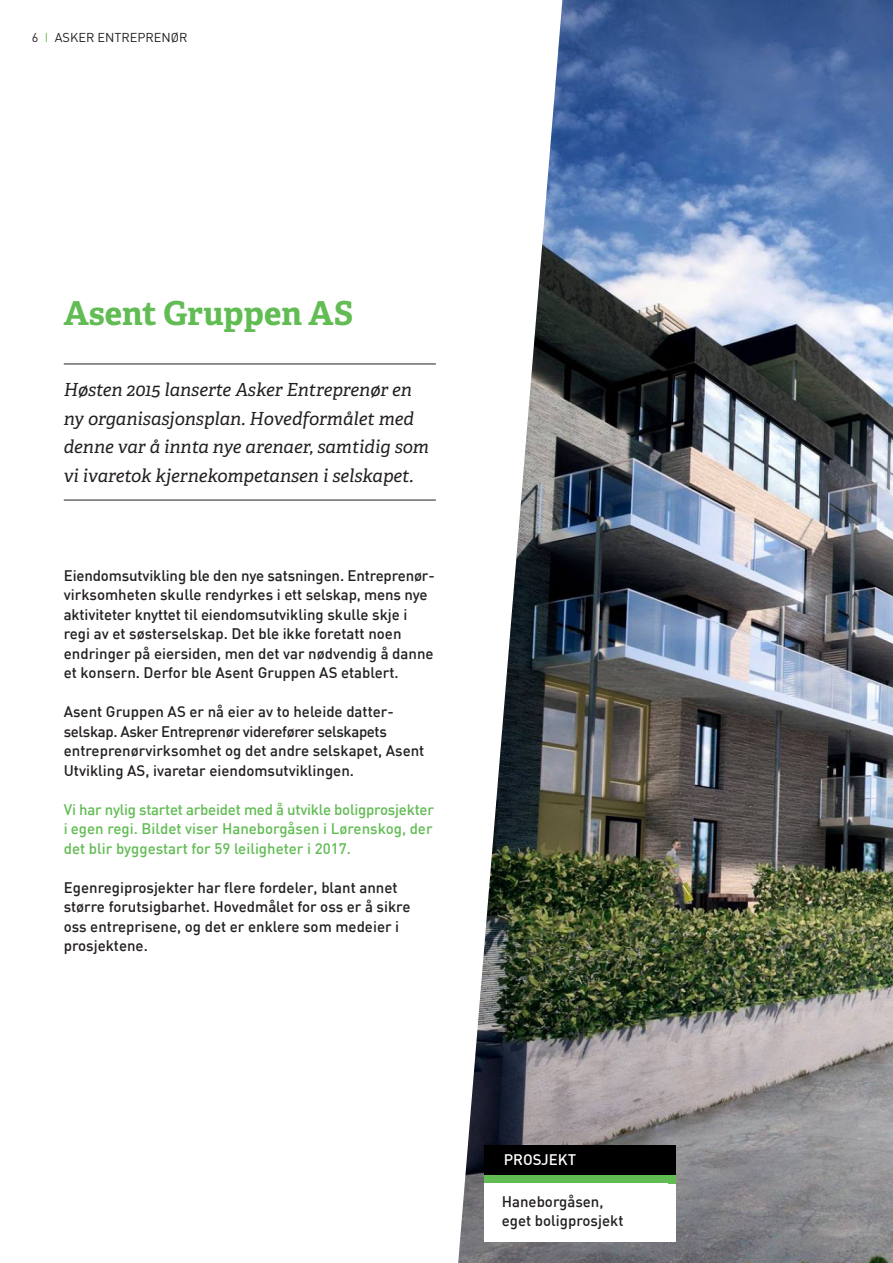
<style>
.page{position:relative;width:893px;height:1263px;background:#fff}
.page>*{position:absolute;margin:0;border:0;box-sizing:border-box;transform-origin:0 0}
.t1{font:700 33px "Adelle PE";color:#62bc54}
.t2{font:italic 18px/28.5px "Adelle PE";color:#231f20}
.t3{font:500 15px/19.5px "DIN";color:#231f20}
.t4{font:500 15px/19.5px "DIN";color:#62bc54;text-align:justify}
.t5{font:500 15px "DIN";color:#fff}
.t6{font:12.75px "DIN";color:#231f20}
.s1{color:#62bc54}
</style>
<div class="page">
<img style="left:458px;top:0;width:435px;height:1263px">
<hr style="left:64px;top:364px;width:372px;height:1px;background:#231f20">
<hr style="left:64px;top:500px;width:372px;height:1px;background:#231f20">
<div style="left:485px;top:1182px;width:191px;height:60px;background:#fff"></div>
<div style="left:485px;top:1175px;width:191px;height:8px;background:#62bc54"></div>
<div style="left:485px;top:1145px;width:191px;height:30px;background:#000"></div>
<p class="t6" style="left:32px;top:30px;width:157px">6 <span class="s1">I</span> ASKER ENTREPRENØR</p>
<p class="t1" style="left:64px;top:289px;width:291px">Asent Gruppen AS</p>
<p class="t2" style="left:64px;top:375px;width:367px">Høsten 2015 lanserte Asker Entreprenør en ny organisasjonsplan. Hovedformålet med denne var å innta nye arenaer, samtidig som vi ivaretok kjernekompetansen i selskapet.</p>
<p class="t3" style="left:64px;top:565px;width:372px">Eiendomsutvikling ble den nye satsningen. Entreprenør&shy;virksomheten skulle rendyrkes i ett selskap, mens nye aktiviteter knyttet til eiendomsutvikling skulle skje i regi av et søsterselskap. Det ble ikke foretatt noen endringer på eiersiden, men det var nødvendig å danne et konsern. Derfor ble Asent Gruppen AS etablert.</p>
<p class="t3" style="left:64px;top:701px;width:362px">Asent Gruppen AS er nå eier av to heleide datter&shy;selskap. Asker Entreprenør viderefører selskapets entreprenørvirksomhet og det andre selskapet, Asent Utvikling AS, ivaretar eiendomsutviklingen.</p>
<p class="t4" style="left:64px;top:799px;width:372px">Vi har nylig startet arbeidet med å utvikle boligprosjekter i egen regi. Bildet viser Haneborgåsen i Lørenskog, der det blir byggestart for 59 leiligheter i 2017.</p>
<p class="t3" style="left:64px;top:877px;width:348px">Egenregiprosjekter har flere fordeler, blant annet større forutsigbarhet. Hovedmålet for oss er å sikre oss entreprisene, og det er enklere som medeier i prosjektene.</p>
<p class="t5" style="left:504px;top:1150px;width:74px">PROSJEKT</p>
<p class="t3" style="left:502px;top:1191px;width:103px">Haneborgåsen,</p>
<p class="t3" style="left:502px;top:1210px;width:123px">eget boligprosjekt</p>
</div>
